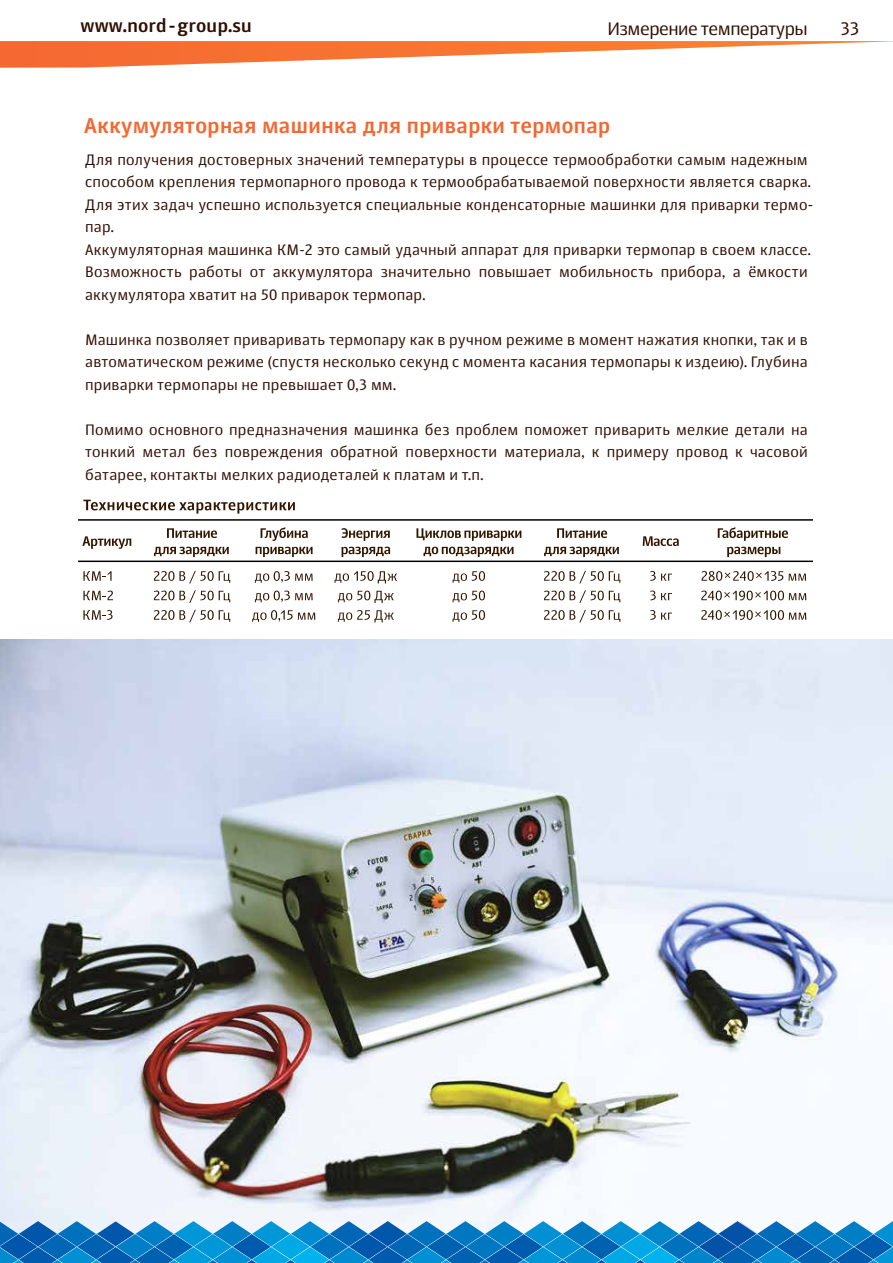
<style>
.page{position:relative;width:893px;height:1263px;background:#fff}
.page>*{position:absolute;margin:0;border:0;box-sizing:border-box;transform-origin:0 0}
.t1{font:700 21px "Story";letter-spacing:-.005em;color:#f56731}
.t2{font:18px "Story";letter-spacing:-.03em;color:#2f0d00}
.t3{font:700 18px "Story";color:#2f0d00}
.t4{font:15px/22.5px "Story";letter-spacing:.015em;color:#2f0d00;text-align:justify}
</style>
<div class="page">
<img style="left:0;top:640px;width:893px;height:581px">
<svg style="left:0;top:1221px;width:893px;height:42px;background:#2d8ecc"></svg>
<svg style="left:0;top:41px;width:893px;height:27px"></svg>
<hr style="left:78px;top:519px;width:735px;height:2px;background:#000">
<hr style="left:78px;top:561px;width:735px;height:1px;background:#000">
<svg style="left:82px;top:536px;width:49px;height:13px"></svg>
<svg style="left:83px;top:571px;width:29px;height:10px"></svg>
<svg style="left:83px;top:591px;width:30px;height:9px"></svg>
<svg style="left:83px;top:610px;width:30px;height:10px"></svg>
<svg style="left:643px;top:536px;width:36px;height:10px"></svg>
<svg style="left:650px;top:571px;width:22px;height:10px"></svg>
<svg style="left:650px;top:591px;width:22px;height:9px"></svg>
<svg style="left:650px;top:610px;width:22px;height:10px"></svg>
<svg style="left:167px;top:528px;width:50px;height:10px"></svg>
<svg style="left:154px;top:547px;width:75px;height:10px"></svg>
<svg style="left:154px;top:571px;width:76px;height:12px"></svg>
<svg style="left:154px;top:590px;width:76px;height:13px"></svg>
<svg style="left:154px;top:610px;width:76px;height:12px"></svg>
<svg style="left:557px;top:528px;width:50px;height:10px"></svg>
<svg style="left:544px;top:547px;width:75px;height:10px"></svg>
<svg style="left:544px;top:571px;width:76px;height:12px"></svg>
<svg style="left:544px;top:590px;width:76px;height:13px"></svg>
<svg style="left:544px;top:610px;width:76px;height:12px"></svg>
<svg style="left:416px;top:528px;width:105px;height:13px"></svg>
<svg style="left:423px;top:547px;width:90px;height:10px"></svg>
<svg style="left:453px;top:571px;width:32px;height:12px"></svg>
<svg style="left:453px;top:591px;width:32px;height:11px"></svg>
<svg style="left:453px;top:610px;width:32px;height:12px"></svg>
<svg style="left:718px;top:527px;width:70px;height:14px"></svg>
<svg style="left:727px;top:547px;width:53px;height:10px"></svg>
<svg style="left:702px;top:571px;width:81px;height:10px"></svg>
<svg style="left:789px;top:574px;width:17px;height:7px"></svg>
<svg style="left:701px;top:591px;width:105px;height:9px"></svg>
<svg style="left:701px;top:610px;width:105px;height:10px"></svg>
<svg style="left:341px;top:528px;width:49px;height:13px"></svg>
<svg style="left:342px;top:547px;width:48px;height:10px"></svg>
<svg style="left:335px;top:571px;width:62px;height:12px"></svg>
<svg style="left:338px;top:591px;width:56px;height:12px"></svg>
<svg style="left:338px;top:610px;width:56px;height:12px"></svg>
<svg style="left:261px;top:527px;width:47px;height:14px"></svg>
<svg style="left:256px;top:547px;width:57px;height:10px"></svg>
<svg style="left:255px;top:571px;width:58px;height:12px"></svg>
<svg style="left:255px;top:591px;width:58px;height:11px"></svg>
<svg style="left:252px;top:610px;width:63px;height:12px"></svg>
<svg style="left:83px;top:500px;width:212px;height:14px"></svg>
<p class="t3" style="left:81px;top:14px;width:173px">www.nord-group.su</p>
<p class="t2" style="left:607px;top:17px;width:202px">Измерение температуры</p>
<p class="t2" style="left:840px;top:17px;width:21px">33</p>
<h1 class="t1" style="left:84px;top:112px;width:528px">Аккумуляторная машинка для приварки термопар</h1>
<p class="t4" style="left:85px;top:148px;width:730px;text-align:left">Для получения достоверных значений температуры в процессе термообработки самым надежным способом крепления термопарного провода к термообрабатываемой поверхности является сварка.<br>Для этих задач успешно используется специальные конденсаторные машинки для приварки термо&shy;пар.<br>Аккумуляторная машинка КМ-2 это самый удачный аппарат для приварки термопар в своем классе.<br>Возможность работы от аккумулятора значительно повышает мобильность прибора, а ёмкости аккумулятора хватит на 50 приварок термопар.</p>
<p class="t4" style="left:85px;top:328px;width:724px">Машинка позволяет приваривать термопару как в ручном режиме в момент нажатия кнопки, так и в автоматическом режиме (спустя несколько секунд с момента касания термопары к издеию). Глубина приварки термопары не превышает 0,3 мм.</p>
<p class="t4" style="left:85px;top:418px;width:724px">Помимо основного предназначения машинка без проблем поможет приварить мелкие детали на тонкий метал без повреждения обратной поверхности материала, к примеру провод к часовой батарее, контакты мелких радиодеталей к платам и т.п.</p>
</div>
